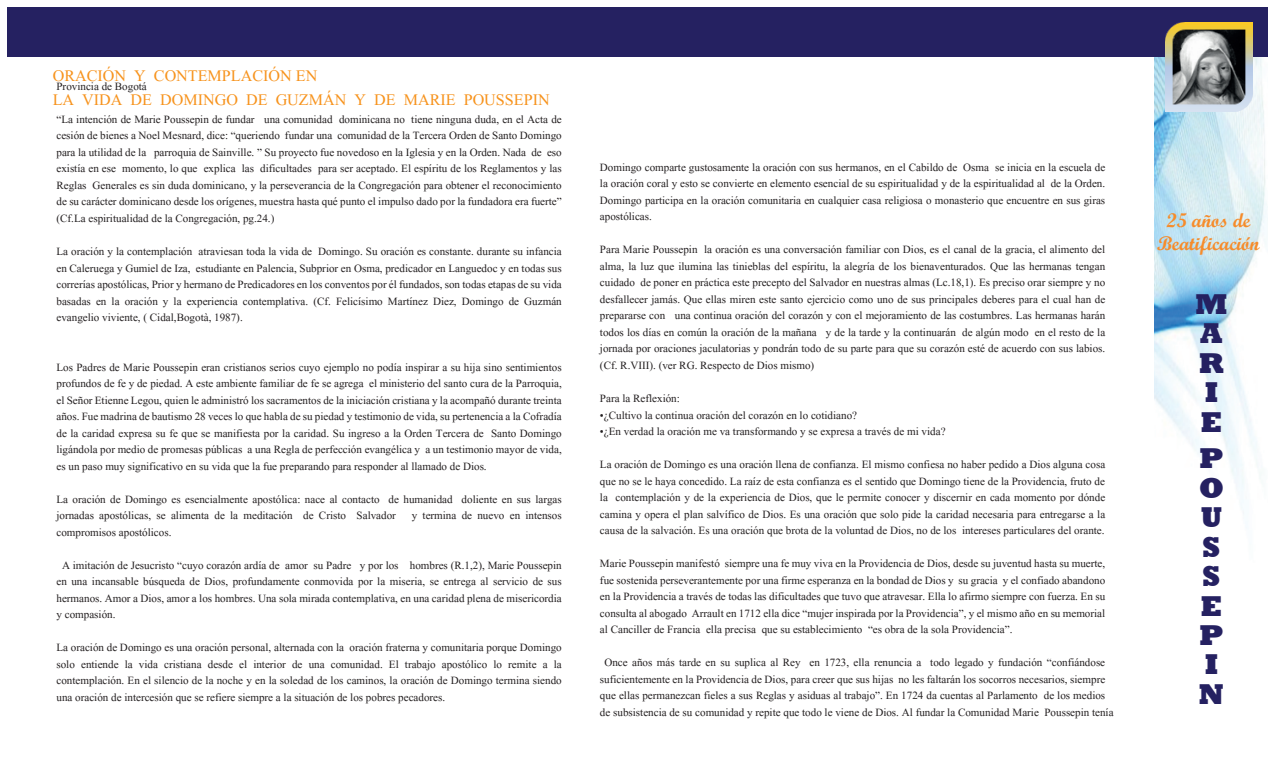
<style>
.page{position:relative;width:1275px;height:780px;background:#fff}
.page>*{position:absolute;margin:0;border:0;box-sizing:border-box;transform-origin:0 0}
.t1{font:800 29.38px/29.4px "Rockwell";color:#252161}
.t2{font:20px/24px "Aparajita";color:#f7931d}
.t3{font:19.62px/23.6px "Script MT Bold";color:#f68c2b;text-align:center}
.t4{font:13.75px/16.5px "Aparajita";color:#231f20;text-align:justify}
</style>
<div class="page">
<img style="left:1154px;top:57px;width:112px;height:457px">
<div style="left:7px;top:7px;width:1260px;height:50px;background:#252161"></div>
<img style="left:1165px;top:22px;width:87px;height:89px">
<h2 class="t2" style="left:53px;top:64px;width:498px">ORACIÓN Y CONTEMPLACIÓN EN<br>LA VIDA DE DOMINGO DE GUZMÁN Y DE MARIE POUSSEPIN</h2>
<p class="t4" style="left:56px;top:78px;width:92px">Provincia de Bogotá</p>
<p class="t4" style="left:56px;top:111px;width:506px">“La intención de Marie Poussepin de fundar una comunidad dominicana no tiene ninguna duda, en el Acta de cesión de bienes a Noel Mesnard, dice: “queriendo fundar una comunidad de la Tercera Orden de Santo Domingo para la utilidad de la parroquia de Sainville. ” Su proyecto fue novedoso en la Iglesia y en la Orden. Nada de eso existía en ese momento, lo que explica las dificultades para ser aceptado. El espíritu de los Reglamentos y las Reglas Generales es sin duda dominicano, y la perseverancia de la Congregación para obtener el reconocimiento de su carácter dominicano desde los orígenes, muestra hasta qué punto el impulso dado por la fundadora era fuerte” (Cf.La espiritualidad de la Congregación, pg.24.)</p>
<p class="t4" style="left:56px;top:243px;width:506px">La oración y la contemplación atraviesan toda la vida de Domingo. Su oración es constante. durante su infancia en Caleruega y Gumiel de Iza, estudiante en Palencia, Subprior en Osma, predicador en Languedoc y en todas sus correrías apostólicas, Prior y hermano de Predicadores en los conventos por él fundados, son todas etapas de su vida basadas en la oración y la experiencia contemplativa. (Cf. Felicísimo Martínez Diez, Domingo de Guzmán evangelio viviente, ( Cidal,Bogotà, 1987).</p>
<p class="t4" style="left:56px;top:359px;width:506px">Los Padres de Marie Poussepin eran cristianos serios cuyo ejemplo no podía inspirar a su hija sino sentimientos profundos de fe y de piedad. A este ambiente familiar de fe se agrega el ministerio del santo cura de la Parroquia, el Señor Etienne Legou, quien le administró los sacramentos de la iniciación cristiana y la acompañó durante treinta años. Fue madrina de bautismo 28 veces lo que habla de su piedad y testimonio de vida, su pertenencia a la Cofradía de la caridad expresa su fe que se manifiesta por la caridad. Su ingreso a la Orden Tercera de Santo Domingo ligándola por medio de promesas públicas a una Regla de perfección evangélica y a un testimonio mayor de vida, es un paso muy significativo en su vida que la fue preparando para responder al llamado de Dios.</p>
<p class="t4" style="left:56px;top:491px;width:506px">La oración de Domingo es esencialmente apostólica: nace al contacto de humanidad doliente en sus largas jornadas apostólicas, se alimenta de la meditación de Cristo Salvador y termina de nuevo en intensos compromisos apostólicos.</p>
<p class="t4" style="left:56px;top:557px;width:506px;text-indent:6px">A imitación de Jesucristo “cuyo corazón ardía de amor su Padre y por los hombres (R.1,2), Marie Poussepin en una incansable búsqueda de Dios, profundamente conmovida por la miseria, se entrega al servicio de sus hermanos. Amor a Dios, amor a los hombres. Una sola mirada contemplativa, en una caridad plena de misericordia y compasión.</p>
<p class="t4" style="left:56px;top:639px;width:506px">La oración de Domingo es una oración personal, alternada con la oración fraterna y comunitaria porque Domingo solo entiende la vida cristiana desde el interior de una comunidad. El trabajo apostólico lo remite a la contemplación. En el silencio de la noche y en la soledad de los caminos, la oración de Domingo termina siendo una oración de intercesión que se refiere siempre a la situación de los pobres pecadores.</p>
<p class="t4" style="left:600px;top:159px;width:506px">Domingo comparte gustosamente la oración con sus hermanos, en el Cabildo de Osma se inicia en la escuela de la oración coral y esto se convierte en elemento esencial de su espiritualidad y de la espiritualidad al de la Orden.<br>Domingo participa en la oración comunitaria en cualquier casa religiosa o monasterio que encuentre en sus giras apostólicas.</p>
<p class="t4" style="left:600px;top:242px;width:506px">Para Marie Poussepin la oración es una conversación familiar con Dios, es el canal de la gracia, el alimento del alma, la luz que ilumina las tinieblas del espíritu, la alegría de los bienaventurados. Que las hermanas tengan cuidado de poner en práctica este precepto del Salvador en nuestras almas (Lc.18,1). Es preciso orar siempre y no desfallecer jamás. Que ellas miren este santo ejercicio como uno de sus principales deberes para el cual han de prepararse con una continua oración del corazón y con el mejoramiento de las costumbres. Las hermanas harán todos los días en común la oración de la mañana y de la tarde y la continuarán de algún modo en el resto de la jornada por oraciones jaculatorias y pondrán todo de su parte para que su corazón esté de acuerdo con sus labios. (Cf. R.VIII). (ver RG. Respecto de Dios mismo)</p>
<p class="t4" style="left:600px;top:390px;width:81px">Para la Reflexión:</p>
<p class="t4" style="left:600px;top:407px;width:258px">•¿Cultivo la continua oración del corazón en lo cotidiano?</p>
<p class="t4" style="left:600px;top:423px;width:347px">•¿En verdad la oración me va transformando y se expresa a través de mi vida?</p>
<p class="t4" style="left:600px;top:456px;width:506px">La oración de Domingo es una oración llena de confianza. El mismo confiesa no haber pedido a Dios alguna cosa que no se le haya concedido. La raíz de esta confianza es el sentido que Domingo tiene de la Providencia, fruto de la contemplación y de la experiencia de Dios, que le permite conocer y discernir en cada momento por dónde camina y opera el plan salvífico de Dios. Es una oración que solo pide la caridad necesaria para entregarse a la causa de la salvación. Es una oración que brota de la voluntad de Dios, no de los intereses particulares del orante.</p>
<p class="t4" style="left:600px;top:555px;width:506px">Marie Poussepin manifestó siempre una fe muy viva en la Providencia de Dios, desde su juventud hasta su muerte, fue sostenida perseverantemente por una firme esperanza en la bondad de Dios y su gracia y el confiado abandono en la Providencia a través de todas las dificultades que tuvo que atravesar. Ella lo afirmo siempre con fuerza. En su consulta al abogado Arrault en 1712 ella dice “mujer inspirada por la Providencia”, y el mismo año en su memorial al Canciller de Francia ella precisa que su establecimiento “es obra de la sola Providencia”.</p>
<p class="t4" style="left:600px;top:654px;width:515px;text-align:left;text-indent:4px">Once años más tarde en su suplica al Rey en 1723, ella renuncia a todo legado y fundación “confiándose suficientemente en la Providencia de Dios, para creer que sus hijas no les faltarán los socorros necesarios, siempre que ellas permanezcan fieles a sus Reglas y asiduas al trabajo”. En 1724 da cuentas al Parlamento de los medios de subsistencia de su comunidad y repite que todo le viene de Dios. Al fundar la Comunidad Marie Poussepin tenía</p>
<h3 class="t3" style="left:1156px;top:208px;width:104px">25 años de<br>Beatificación</h3>
<h1 class="t1" style="left:1194px;top:289px;width:33px">M<br>A<br>R<br>I<br>E</h1>
<h1 class="t1" style="left:1198px;top:444px;width:26px">P<br>O<br>U<br>S<br>S<br>E<br>P<br>I<br>N</h1>
</div>
